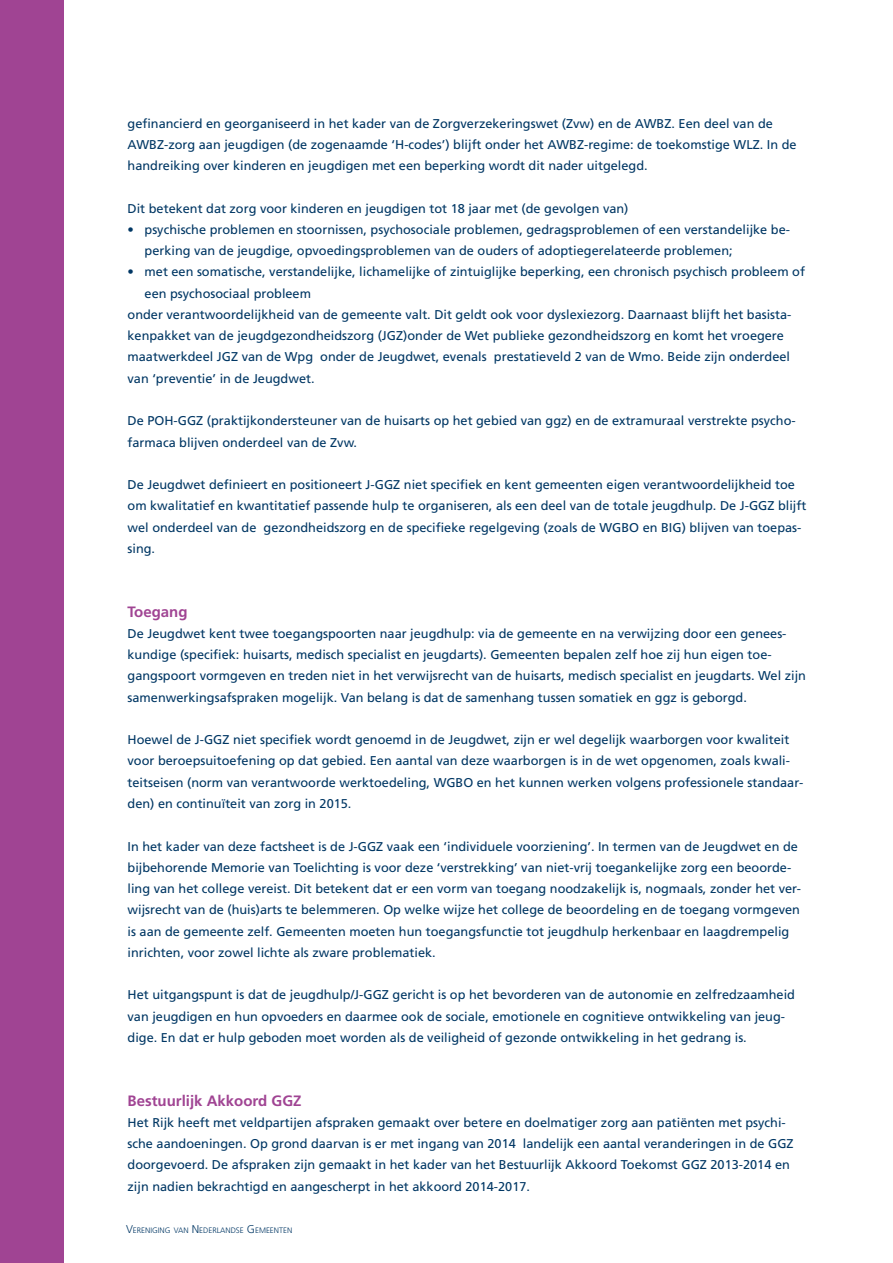
<style>
.page{position:relative;width:893px;height:1263px;background:#fff}
.page>*{position:absolute;margin:0;border:0;box-sizing:border-box;transform-origin:0 0}
._003_Tussenkop_1___1{font:700 15px "Frutiger LT Std";color:#a04493}
._004_Broodtekst___8{font:12.75px/21.3px "Frutiger LT Std";color:#003764}
.t1{font:300 7.8px "Frutiger LT Std";color:#003764}
.s1{font-size:11.25px}
</style>
<div class="page">
<div style="left:0;top:0;width:64px;height:1263px;background:#a04493"></div>
<p class="_004_Broodtekst___8" style="left:128px;top:113px;width:671px">gefinancierd en georganiseerd in het kader van de Zorgverzekeringswet (Zvw) en de AWBZ. Een deel van de<br>AWBZ-zorg aan jeugdigen (de zogenaamde ‘H-codes’) blijft onder het AWBZ-regime: de toekomstige WLZ. In de handreiking over kinderen en jeugdigen met een beperking wordt dit nader uitgelegd.</p>
<p class="_004_Broodtekst___8" style="left:128px;top:198px;width:502px">Dit betekent dat zorg voor kinderen en jeugdigen tot 18 jaar met (de gevolgen van)</p>
<p class="_004_Broodtekst___8" style="left:145px;top:219px;width:647px;text-indent:-17px">• psychische problemen en stoornissen, psychosociale problemen, gedragsproblemen of een verstandelijke be&shy;perking van de jeugdige, opvoedingsproblemen van de ouders of adoptiegerelateerde problemen;</p>
<p class="_004_Broodtekst___8" style="left:145px;top:261px;width:662px;text-indent:-17px">• met een somatische, verstandelijke, lichamelijke of zintuiglijke beperking, een chronisch psychisch probleem of een psychosociaal probleem</p>
<p class="_004_Broodtekst___8" style="left:128px;top:304px;width:665px">onder verantwoordelijkheid van de gemeente valt. Dit geldt ook voor dyslexiezorg. Daarnaast blijft het basista&shy;kenpakket van de jeugdgezondheidszorg (JGZ)onder de Wet publieke gezondheidszorg en komt het vroegere maatwerkdeel JGZ van de Wpg onder de Jeugdwet, evenals prestatieveld 2 van de Wmo. Beide zijn onderdeel van ‘preventie’ in de Jeugdwet.</p>
<p class="_004_Broodtekst___8" style="left:128px;top:410px;width:670px">De POH-GGZ (praktijkondersteuner van de huisarts op het gebied van ggz) en de extramuraal verstrekte psycho&shy;farmaca blijven onderdeel van de Zvw.</p>
<p class="_004_Broodtekst___8" style="left:128px;top:474px;width:680px">De Jeugdwet definieert en positioneert J-GGZ niet specifiek en kent gemeenten eigen verantwoordelijkheid toe om kwalitatief en kwantitatief passende hulp te organiseren, als een deel van de totale jeugdhulp. De J-GGZ blijft wel onderdeel van de gezondheidszorg en de specifieke regelgeving (zoals de WGBO en BIG) blijven van toepas&shy;sing.</p>
<p class="_003_Tussenkop_1___1" style="left:128px;top:603px;width:62px">Toegang</p>
<p class="_004_Broodtekst___8" style="left:128px;top:623px;width:680px">De Jeugdwet kent twee toegangspoorten naar jeugdhulp: via de gemeente en na verwijzing door een genees&shy;kundige (specifiek: huisarts, medisch specialist en jeugdarts). Gemeenten bepalen zelf hoe zij hun eigen toe&shy;gangspoort vormgeven en treden niet in het verwijsrecht van de huisarts, medisch specialist en jeugdarts. Wel zijn samenwerkingsafspraken mogelijk. Van belang is dat de samenhang tussen somatiek en ggz is geborgd.</p>
<p class="_004_Broodtekst___8" style="left:128px;top:729px;width:677px">Hoewel de J-GGZ niet specifiek wordt genoemd in de Jeugdwet, zijn er wel degelijk waarborgen voor kwaliteit voor beroepsuitoefening op dat gebied. Een aantal van deze waarborgen is in de wet opgenomen, zoals kwali&shy;teitseisen (norm van verantwoorde werktoedeling, WGBO en het kunnen werken volgens professionele standaar&shy;den) en continuïteit van zorg in 2015.</p>
<p class="_004_Broodtekst___8" style="left:128px;top:835px;width:675px">In het kader van deze factsheet is de J-GGZ vaak een ‘individuele voorziening’. In termen van de Jeugdwet en de bijbehorende Memorie van Toelichting is voor deze ‘verstrekking’ van niet-vrij toegankelijke zorg een beoorde&shy;ling van het college vereist. Dit betekent dat er een vorm van toegang noodzakelijk is, nogmaals, zonder het ver&shy;wijsrecht van de (huis)arts te belemmeren. Op welke wijze het college de beoordeling en de toegang vormgeven is aan de gemeente zelf. Gemeenten moeten hun toegangsfunctie tot jeugdhulp herkenbaar en laagdrempelig inrichten, voor zowel lichte als zware problematiek.</p>
<p class="_004_Broodtekst___8" style="left:128px;top:984px;width:669px">Het uitgangspunt is dat de jeugdhulp/J-GGZ gericht is op het bevorderen van de autonomie en zelfredzaamheid van jeugdigen en hun opvoeders en daarmee ook de sociale, emotionele en cognitieve ontwikkeling van jeug&shy;dige. En dat er hulp geboden moet worden als de veiligheid of gezonde ontwikkeling in het gedrang is.</p>
<p class="_003_Tussenkop_1___1" style="left:128px;top:1091px;width:175px">Bestuurlijk Akkoord GGZ</p>
<p class="_004_Broodtekst___8" style="left:128px;top:1112px;width:668px">Het Rijk heeft met veldpartijen afspraken gemaakt over betere en doelmatiger zorg aan patiënten met psychi&shy;sche aandoeningen. Op grond daarvan is er met ingang van 2014 landelijk een aantal veranderingen in de GGZ doorgevoerd. De afspraken zijn gemaakt in het kader van het Bestuurlijk Akkoord Toekomst GGZ 2013-2014 en zijn nadien bekrachtigd en aangescherpt in het akkoord 2014-2017.</p>
<p class="t1" style="left:126px;top:1226px;width:168px"><span class="s1">V</span>ERENIGING VAN <span class="s1">N</span> EDERLANDSE <span class="s1">G</span> EMEENTEN</p>
</div>
